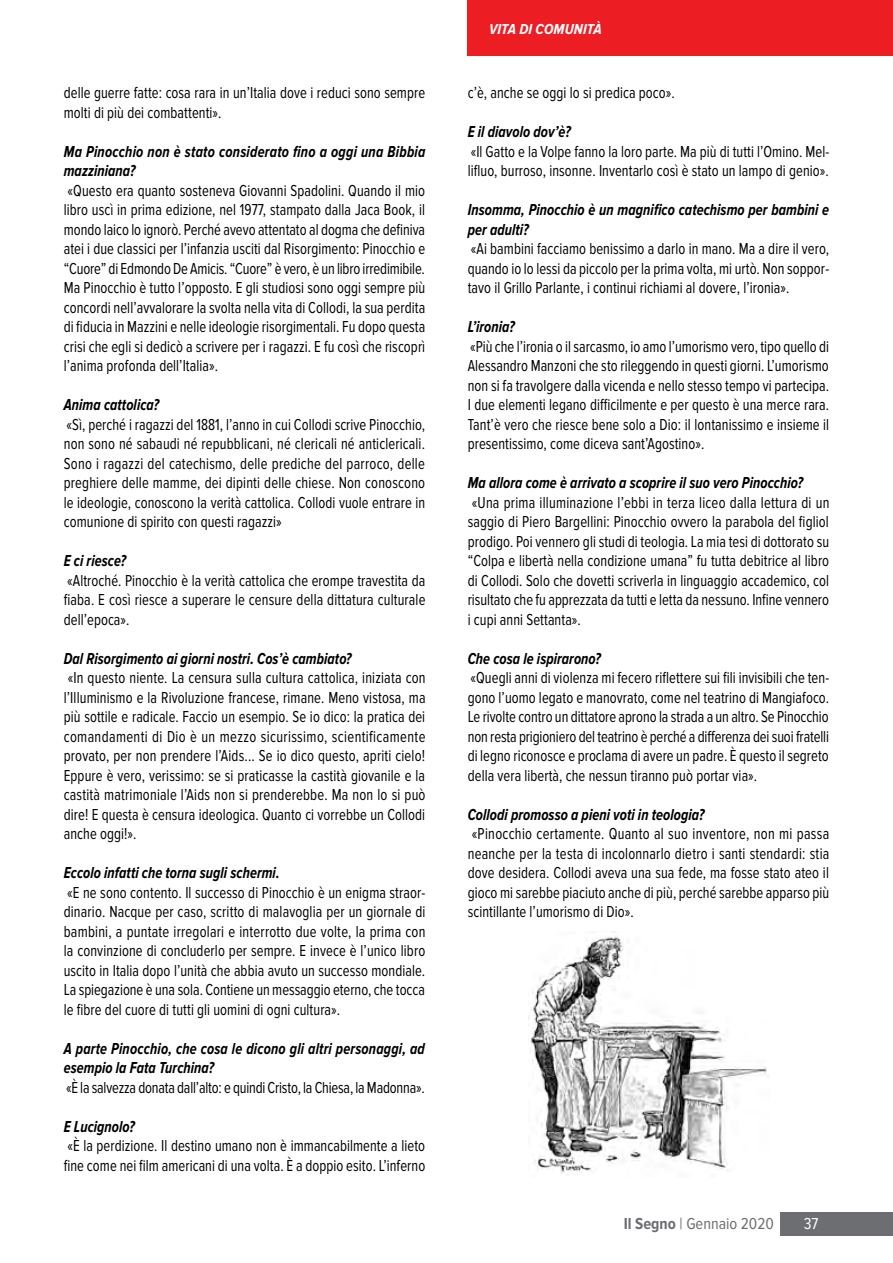
<style>
.page{position:relative;width:893px;height:1263px;background:#fff}
.page>*{position:absolute;margin:0;border:0;box-sizing:border-box;transform-origin:0 0}
.t1{font:16.5px/19.5px "Proxima Nova Cond";letter-spacing:.005em;color:#000;text-align:justify;scale:.88 1}
.t2{font:italic 700 16.5px/19.5px "Proxima Nova Cond";letter-spacing:.005em;color:#000;scale:.88 1}
.t3{font:16.5px "Proxima Nova Cond";color:#6d6e71}
.t4{font:16.5px "Proxima Nova Cond";color:#fff}
.t5{font:italic 700 15px "Proxima Nova Cond";letter-spacing:.005em;color:#fff}
.s1{font-weight:700}
</style>
<div class="page">
<div style="left:780px;top:1212px;width:113px;height:23px;background:#6d6e71"></div>
<img style="left:528px;top:931px;width:239px;height:244px">
<div style="left:468px;top:0;width:425px;height:55px;background:#ed1d24"></div>
<p class="t1" style="left:64px;top:83px;width:412px">delle guerre fatte: cosa rara in un’Italia dove i reduci sono sempre molti di più dei combattenti».</p>
<p class="t2" style="left:64px;top:142px;width:412px">Ma Pinocchio non è stato considerato fino a oggi una Bibbia mazziniana?</p>
<p class="t1" style="left:64px;top:181px;width:412px">«Questo era quanto sosteneva Giovanni Spadolini. Quando il mio libro uscì in prima edizione, nel 1977, stampato dalla Jaca Book, il mondo laico lo ignorò. Perché avevo attentato al dogma che definiva atei i due classici per l’infanzia usciti dal Risorgimento: Pinocchio e “Cuore” di Edmondo De Amicis. “Cuore” è vero, è un libro irredimibile.<br>Ma Pinocchio è tutto l’opposto. E gli studiosi sono oggi sempre più concordi nell’avvalorare la svolta nella vita di Collodi, la sua perdita di fiducia in Mazzini e nelle ideologie risorgimentali. Fu dopo questa crisi che egli si dedicò a scrivere per i ragazzi. E fu così che riscoprì l’anima profonda dell’Italia».</p>
<p class="t2" style="left:64px;top:395px;width:110px">Anima cattolica?</p>
<p class="t1" style="left:64px;top:415px;width:412px">«Sì, perché i ragazzi del 1881, l’anno in cui Collodi scrive Pinocchio, non sono né sabaudi né repubblicani, né clericali né anticlericali.<br>Sono i ragazzi del catechismo, delle prediche del parroco, delle preghiere delle mamme, dei dipinti delle chiese. Non conoscono le ideologie, conoscono la verità cattolica. Collodi vuole entrare in comunione di spirito con questi ragazzi»</p>
<p class="t2" style="left:64px;top:551px;width:72px">E ci riesce?</p>
<p class="t1" style="left:64px;top:571px;width:413px">«Altroché. Pinocchio è la verità cattolica che erompe travestita da fiaba. E così riesce a superare le censure della dittatura culturale dell’epoca».</p>
<p class="t2" style="left:64px;top:649px;width:329px">Dal Risorgimento ai giorni nostri. Cos’è cambiato?</p>
<p class="t1" style="left:64px;top:668px;width:413px">«In questo niente. La censura sulla cultura cattolica, iniziata con l’Illuminismo e la Rivoluzione francese, rimane. Meno vistosa, ma più sottile e radicale. Faccio un esempio. Se io dico: la pratica dei comandamenti di Dio è un mezzo sicurissimo, scientificamente provato, per non prendere l’Aids... Se io dico questo, apriti cielo!<br>Eppure è vero, verissimo: se si praticasse la castità giovanile e la castità matrimoniale l’Aids non si prenderebbe. Ma non lo si può dire! E questa è censura ideologica. Quanto ci vorrebbe un Collodi anche oggi!».</p>
<p class="t2" style="left:64px;top:863px;width:247px">Eccolo infatti che torna sugli schermi.</p>
<p class="t1" style="left:64px;top:883px;width:413px">«E ne sono contento. Il successo di Pinocchio è un enigma straor&shy;dinario. Nacque per caso, scritto di malavoglia per un giornale di bambini, a puntate irregolari e interrotto due volte, la prima con la convinzione di concluderlo per sempre. E invece è l’unico libro uscito in Italia dopo l’unità che abbia avuto un successo mondiale.<br>La spiegazione è una sola. Contiene un messaggio eterno, che tocca le fibre del cuore di tutti gli uomini di ogni cultura».</p>
<p class="t2" style="left:64px;top:1039px;width:412px">A parte Pinocchio, che cosa le dicono gli altri personaggi, ad esempio la Fata Turchina?</p>
<p class="t1" style="left:66px;top:1078px;width:409px">«È la salvezza donata dall’alto: e quindi Cristo, la Chiesa, la Madonna».</p>
<p class="t2" style="left:64px;top:1117px;width:82px">E Lucignolo?</p>
<p class="t1" style="left:64px;top:1136px;width:412px">«È la perdizione. Il destino umano non è immancabilmente a lieto fine come nei film americani di una volta. È a doppio esito. L’inferno</p>
<p class="t5" style="left:489px;top:20px;width:114px">VITA DI COMUNITÀ</p>
<p class="t1" style="left:468px;top:83px;width:237px">c’è, anche se oggi lo si predica poco».</p>
<p class="t2" style="left:468px;top:122px;width:119px">E il diavolo dov’è?</p>
<p class="t1" style="left:468px;top:142px;width:412px">«Il Gatto e la Volpe fanno la loro parte. Ma più di tutti l’Omino. Mel&shy;lifluo, burroso, insonne. Inventarlo così è stato un lampo di genio».</p>
<p class="t2" style="left:468px;top:200px;width:412px">Insomma, Pinocchio è un magnifico catechismo per bambini e per adulti?</p>
<p class="t1" style="left:468px;top:239px;width:412px">«Ai bambini facciamo benissimo a darlo in mano. Ma a dire il vero, quando io lo lessi da piccolo per la prima volta, mi urtò. Non soppor&shy;tavo il Grillo Parlante, i continui richiami al dovere, l’ironia».</p>
<p class="t2" style="left:468px;top:317px;width:55px">L’ironia?</p>
<p class="t1" style="left:468px;top:337px;width:412px">«Più che l’ironia o il sarcasmo, io amo l’umorismo vero, tipo quello di Alessandro Manzoni che sto rileggendo in questi giorni. L’umorismo non si fa travolgere dalla vicenda e nello stesso tempo vi partecipa.<br>I due elementi legano difficilmente e per questo è una merce rara.<br>Tant’è vero che riesce bene solo a Dio: il lontanissimo e insieme il presentissimo, come diceva sant’Agostino».</p>
<p class="t2" style="left:468px;top:473px;width:383px">Ma allora come è arrivato a scoprire il suo vero Pinocchio?</p>
<p class="t1" style="left:468px;top:493px;width:413px">«Una prima illuminazione l’ebbi in terza liceo dalla lettura di un saggio di Piero Bargellini: Pinocchio ovvero la parabola del figliol prodigo. Poi vennero gli studi di teologia. La mia tesi di dottorato su “Colpa e libertà nella condizione umana” fu tutta debitrice al libro di Collodi. Solo che dovetti scriverla in linguaggio accademico, col risultato che fu apprezzata da tutti e letta da nessuno. Infine vennero i cupi anni Settanta».</p>
<p class="t2" style="left:468px;top:649px;width:153px">Che cosa le ispirarono?</p>
<p class="t1" style="left:468px;top:668px;width:412px">«Quegli anni di violenza mi fecero riflettere sui fili invisibili che ten&shy;gono l’uomo legato e manovrato, come nel teatrino di Mangiafoco.<br>Le rivolte contro un dittatore aprono la strada a un altro. Se Pinocchio non resta prigioniero del teatrino è perché a differenza dei suoi fratelli di legno riconosce e proclama di avere un padre. È questo il segreto della vera libertà, che nessun tiranno può portar via».</p>
<p class="t2" style="left:468px;top:805px;width:270px">Collodi promosso a pieni voti in teologia?</p>
<p class="t1" style="left:468px;top:824px;width:412px">«Pinocchio certamente. Quanto al suo inventore, non mi passa neanche per la testa di incolonnarlo dietro i santi stendardi: stia dove desidera. Collodi aveva una sua fede, ma fosse stato ateo il gioco mi sarebbe piaciuto anche di più, perché sarebbe apparso più scintillante l’umorismo di Dio».</p>
<p class="t3" style="left:624px;top:1214px;width:152px"><span class="s1">Il Segno</span> | Gennaio 2020</p>
<p class="t4" style="left:804px;top:1214px;width:16px">37</p>
</div>
